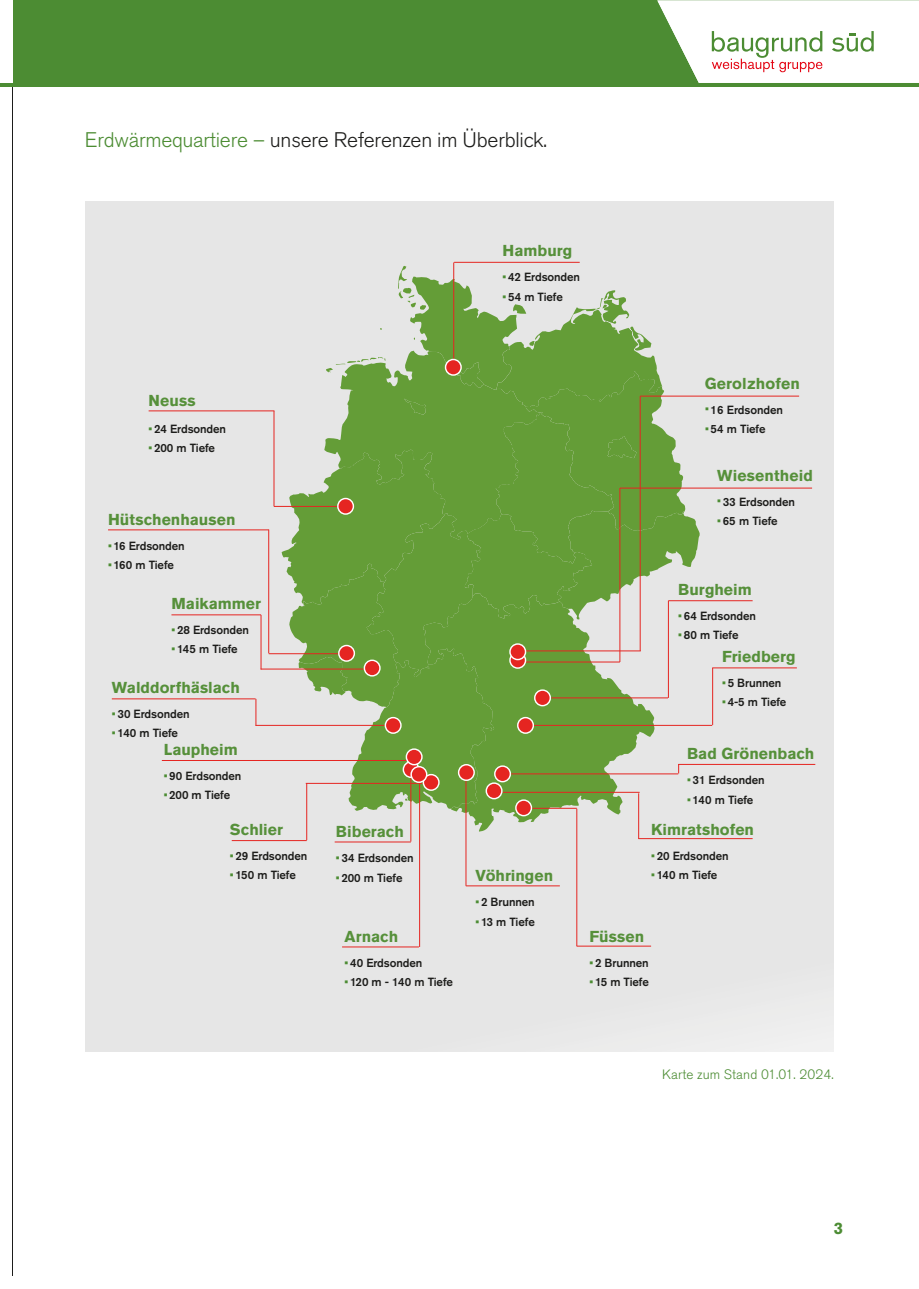
<style>
.page{position:relative;width:919px;height:1289px;background:#fff}
.page>*{position:absolute;margin:0;border:0;box-sizing:border-box;transform-origin:0 0}
.t1{font:300 21px "Akzidenz Grotesk Pro";letter-spacing:-.01em;color:#1d1d1b}
.t2{font:700 16.5px "Akzidenz Grotesk Pro";color:#4c8c33}
.t3{font:700 15.75px "Akzidenz Grotesk Pro";color:#56903a}
.t4{font:300 13.5px "Akzidenz Grotesk Pro";letter-spacing:.01em;color:#4c8c33}
.t5{font:500 11.85px "Akzidenz Grotesk Pro";letter-spacing:-.01em;color:#1d1d1b}
.s1{color:#4c8c33}
</style>
<div class="page">
<hr style="left:13px;top:13px;width:1px;height:1263px;background:#1d1d1b">
<div style="left:0;top:0;width:918px;height:86px;background:#4c8c33"></div>
<div style="left:0;top:0;width:13px;height:82px;background:#fff"></div>
<svg style="left:657px;top:0;width:261px;height:83px;background:#e7ece1"></svg>
<div style="left:85px;top:201px;width:748px;height:850px;background:#e6e6e6"></div>
<svg style="left:452px;top:810px;width:188px;height:21px"></svg>
<hr style="left:638px;top:838px;width:114px;height:1px;background:#e52521">
<hr style="left:466px;top:885px;width:94px;height:1px;background:#e52521">
<hr style="left:576px;top:945px;width:75px;height:1px;background:#e52521">
<hr style="left:232px;top:840px;width:75px;height:1px;background:#e52521">
<hr style="left:342px;top:946px;width:77px;height:1px;background:#e52521">
<hr style="left:334px;top:841px;width:77px;height:1px;background:#e52521">
<hr style="left:255px;top:725px;width:129px;height:1px;background:#e52521">
<hr style="left:260px;top:668px;width:106px;height:1px;background:#e52521">
<hr style="left:269px;top:653px;width:76px;height:1px;background:#e52521">
<hr style="left:274px;top:506px;width:75px;height:1px;background:#e52521">
<hr style="left:149px;top:410px;width:125px;height:1px;background:#e52521">
<hr style="left:454px;top:262px;width:125px;height:1px;background:#e52521">
<hr style="left:108px;top:529px;width:161px;height:1px;background:#e52521">
<hr style="left:112px;top:698px;width:143px;height:1px;background:#e52521">
<hr style="left:171px;top:614px;width:90px;height:1px;background:#e52521">
<hr style="left:162px;top:760px;width:248px;height:1px;background:#e52521">
<hr style="left:534px;top:725px;width:178px;height:1px;background:#e52521">
<hr style="left:678px;top:764px;width:137px;height:1px;background:#e52521">
<hr style="left:712px;top:667px;width:84px;height:1px;background:#e52521">
<hr style="left:668px;top:600px;width:84px;height:1px;background:#e52521">
<hr style="left:620px;top:487px;width:192px;height:1px;background:#e52521">
<hr style="left:640px;top:396px;width:159px;height:1px;background:#e52521">
<hr style="left:638px;top:793px;width:1px;height:46px;background:#e52521">
<hr style="left:306px;top:783px;width:1px;height:57px;background:#e52521">
<hr style="left:410px;top:774px;width:1px;height:67px;background:#e52521">
<hr style="left:419px;top:778px;width:1px;height:168px;background:#e52521">
<hr style="left:465px;top:781px;width:1px;height:104px;background:#e52521">
<hr style="left:576px;top:808px;width:1px;height:138px;background:#e52521">
<svg style="left:255px;top:699px;width:1px;height:26px"></svg>
<hr style="left:260px;top:615px;width:1px;height:54px;background:#e52521">
<hr style="left:268px;top:529px;width:1px;height:124px;background:#e52521">
<hr style="left:273px;top:411px;width:1px;height:95px;background:#e52521">
<hr style="left:453px;top:262px;width:1px;height:105px;background:#e52521">
<svg style="left:282px;top:266px;width:417px;height:544px"></svg>
<hr style="left:712px;top:668px;width:1px;height:57px;background:#e52521">
<hr style="left:668px;top:600px;width:1px;height:98px;background:#e52521">
<hr style="left:619px;top:488px;width:1px;height:174px;background:#e52521">
<hr style="left:639px;top:396px;width:1px;height:255px;background:#e52521">
<svg style="left:423px;top:774px;width:16px;height:16px"></svg>
<div style="left:422px;top:774px;width:17px;height:16px;border:1px solid #fff;border-radius:50%"></div>
<svg style="left:403px;top:761px;width:16px;height:16px"></svg>
<div style="left:402px;top:761px;width:17px;height:17px;border:1px solid #fff;border-radius:50%"></div>
<svg style="left:411px;top:766px;width:15px;height:16px"></svg>
<div style="left:410px;top:766px;width:17px;height:17px;border:1px solid #fff;border-radius:50%"></div>
<svg style="left:406px;top:749px;width:16px;height:15px"></svg>
<div style="left:405px;top:748px;width:17px;height:17px;border:1px solid #fff;border-radius:50%"></div>
<svg style="left:385px;top:717px;width:16px;height:16px"></svg>
<div style="left:384px;top:717px;width:17px;height:17px;border:1px solid #fff;border-radius:50%"></div>
<svg style="left:364px;top:660px;width:16px;height:16px"></svg>
<div style="left:363px;top:659px;width:17px;height:17px;border:1px solid #fff;border-radius:50%"></div>
<svg style="left:339px;top:645px;width:15px;height:16px"></svg>
<div style="left:338px;top:644px;width:17px;height:17px;border:1px solid #fff;border-radius:50%"></div>
<svg style="left:338px;top:498px;width:15px;height:16px"></svg>
<div style="left:337px;top:498px;width:17px;height:17px;border:1px solid #fff;border-radius:50%"></div>
<svg style="left:445px;top:359px;width:16px;height:16px"></svg>
<div style="left:445px;top:359px;width:17px;height:17px;border:1px solid #fff;border-radius:50%"></div>
<svg style="left:534px;top:690px;width:16px;height:15px"></svg>
<div style="left:534px;top:689px;width:17px;height:17px;border:1px solid #fff;border-radius:50%"></div>
<svg style="left:510px;top:652px;width:15px;height:16px"></svg>
<div style="left:509px;top:651px;width:17px;height:17px;border:1px solid #fff;border-radius:50%"></div>
<div style="left:510px;top:644px;width:15px;height:15px;background:#e52521;border-radius:50%"></div>
<div style="left:509px;top:643px;width:17px;height:17px;border:1px solid #fff;border-radius:50%"></div>
<svg style="left:517px;top:717px;width:16px;height:16px"></svg>
<div style="left:517px;top:717px;width:17px;height:17px;border:1px solid #fff;border-radius:50%"></div>
<svg style="left:486px;top:783px;width:16px;height:15px"></svg>
<div style="left:485px;top:782px;width:17px;height:17px;border:1px solid #fff;border-radius:50%"></div>
<svg style="left:516px;top:800px;width:15px;height:15px"></svg>
<div style="left:515px;top:799px;width:17px;height:17px;border:1px solid #fff;border-radius:50%"></div>
<svg style="left:494px;top:766px;width:16px;height:15px"></svg>
<div style="left:494px;top:765px;width:17px;height:17px;border:1px solid #fff;border-radius:50%"></div>
<svg style="left:458px;top:764px;width:16px;height:16px"></svg>
<div style="left:458px;top:764px;width:17px;height:17px;border:1px solid #fff;border-radius:50%"></div>
<h1 class="t1" style="left:85px;top:126px;width:463px"><span class="s1">Erdwärmequartiere –</span> unsere Referenzen im Überblick.</h1>
<h3 class="t3" style="left:502px;top:241px;width:71px">Hamburg</h3>
<p class="t5" style="left:502px;top:269px;width:79px"><span class="s1">•</span> 42 Erdsonden</p>
<p class="t5" style="left:502px;top:289px;width:62px"><span class="s1">•</span> 54 m Tiefe</p>
<h3 class="t3" style="left:149px;top:390px;width:49px">Neuss</h3>
<p class="t5" style="left:149px;top:421px;width:79px"><span class="s1">•</span> 24 Erdsonden</p>
<p class="t5" style="left:149px;top:440px;width:68px"><span class="s1">•</span> 200 m Tiefe</p>
<h3 class="t3" style="left:108px;top:509px;width:129px">Hütschenhausen</h3>
<p class="t5" style="left:108px;top:538px;width:78px"><span class="s1">•</span> 16 Erdsonden</p>
<p class="t5" style="left:108px;top:557px;width:67px"><span class="s1">•</span> 160 m Tiefe</p>
<h3 class="t3" style="left:171px;top:593px;width:91px">Maikammer</h3>
<p class="t5" style="left:171px;top:622px;width:79px"><span class="s1">•</span> 28 Erdsonden</p>
<p class="t5" style="left:171px;top:641px;width:68px"><span class="s1">•</span> 145 m Tiefe</p>
<h3 class="t3" style="left:112px;top:677px;width:129px">Walddorfhäslach</h3>
<p class="t5" style="left:112px;top:705px;width:79px"><span class="s1">•</span> 30 Erdsonden</p>
<p class="t5" style="left:112px;top:725px;width:68px"><span class="s1">•</span> 140 m Tiefe</p>
<h3 class="t3" style="left:164px;top:739px;width:76px">Laupheim</h3>
<p class="t5" style="left:164px;top:768px;width:79px"><span class="s1">•</span> 90 Erdsonden</p>
<p class="t5" style="left:164px;top:787px;width:68px"><span class="s1">•</span> 200 m Tiefe</p>
<h3 class="t3" style="left:230px;top:818px;width:55px">Schlier</h3>
<p class="t5" style="left:230px;top:847px;width:79px"><span class="s1">•</span> 29 Erdsonden</p>
<p class="t5" style="left:230px;top:867px;width:68px"><span class="s1">•</span> 150 m Tiefe</p>
<h3 class="t3" style="left:336px;top:821px;width:69px">Biberach</h3>
<p class="t5" style="left:336px;top:850px;width:79px"><span class="s1">•</span> 34 Erdsonden</p>
<p class="t5" style="left:336px;top:870px;width:68px"><span class="s1">•</span> 200 m Tiefe</p>
<h3 class="t3" style="left:344px;top:925px;width:55px">Arnach</h3>
<p class="t5" style="left:344px;top:954px;width:79px"><span class="s1">•</span> 40 Erdsonden</p>
<p class="t5" style="left:344px;top:974px;width:110px"><span class="s1">•</span> 120 m - 140 m Tiefe</p>
<h3 class="t3" style="left:475px;top:865px;width:79px">Vöhringen</h3>
<p class="t5" style="left:475px;top:894px;width:61px"><span class="s1">•</span> 2 Brunnen</p>
<p class="t5" style="left:475px;top:914px;width:61px"><span class="s1">•</span> 13 m Tiefe</p>
<h3 class="t3" style="left:705px;top:373px;width:96px">Gerolzhofen</h3>
<p class="t5" style="left:705px;top:402px;width:79px"><span class="s1">•</span>16 Erdsonden</p>
<p class="t5" style="left:705px;top:421px;width:62px"><span class="s1">•</span>54 m Tiefe</p>
<h3 class="t3" style="left:717px;top:465px;width:97px">Wiesentheid</h3>
<p class="t5" style="left:717px;top:494px;width:79px"><span class="s1">•</span> 33 Erdsonden</p>
<p class="t5" style="left:717px;top:513px;width:62px"><span class="s1">•</span>65 m Tiefe</p>
<h3 class="t3" style="left:678px;top:579px;width:75px">Burgheim</h3>
<p class="t5" style="left:678px;top:608px;width:79px"><span class="s1">•</span> 64 Erdsonden</p>
<p class="t5" style="left:678px;top:627px;width:62px"><span class="s1">•</span> 80 m Tiefe</p>
<h3 class="t3" style="left:722px;top:646px;width:75px">Friedberg</h3>
<p class="t5" style="left:722px;top:675px;width:61px"><span class="s1">•</span> 5 Brunnen</p>
<p class="t5" style="left:722px;top:694px;width:66px"><span class="s1">•</span> 4-5 m Tiefe</p>
<h3 class="t3" style="left:687px;top:743px;width:129px">Bad Grönenbach</h3>
<p class="t5" style="left:687px;top:772px;width:79px"><span class="s1">•</span> 31 Erdsonden</p>
<p class="t5" style="left:687px;top:791px;width:68px"><span class="s1">•</span> 140 m Tiefe</p>
<h3 class="t3" style="left:651px;top:818px;width:104px">Kimratshofen</h3>
<p class="t5" style="left:651px;top:847px;width:79px"><span class="s1">•</span> 20 Erdsonden</p>
<p class="t5" style="left:651px;top:867px;width:68px"><span class="s1">•</span> 140 m Tiefe</p>
<h3 class="t3" style="left:589px;top:925px;width:56px">Füssen</h3>
<p class="t5" style="left:589px;top:954px;width:61px"><span class="s1">•</span> 2 Brunnen</p>
<p class="t5" style="left:589px;top:974px;width:61px"><span class="s1">•</span> 15 m Tiefe</p>
<p class="t4" style="left:662px;top:1065px;width:173px">Karte zum Stand 01.01. 2024.</p>
<h2 class="t2" style="left:833px;top:1217px;width:11px">3</h2>
</div>
